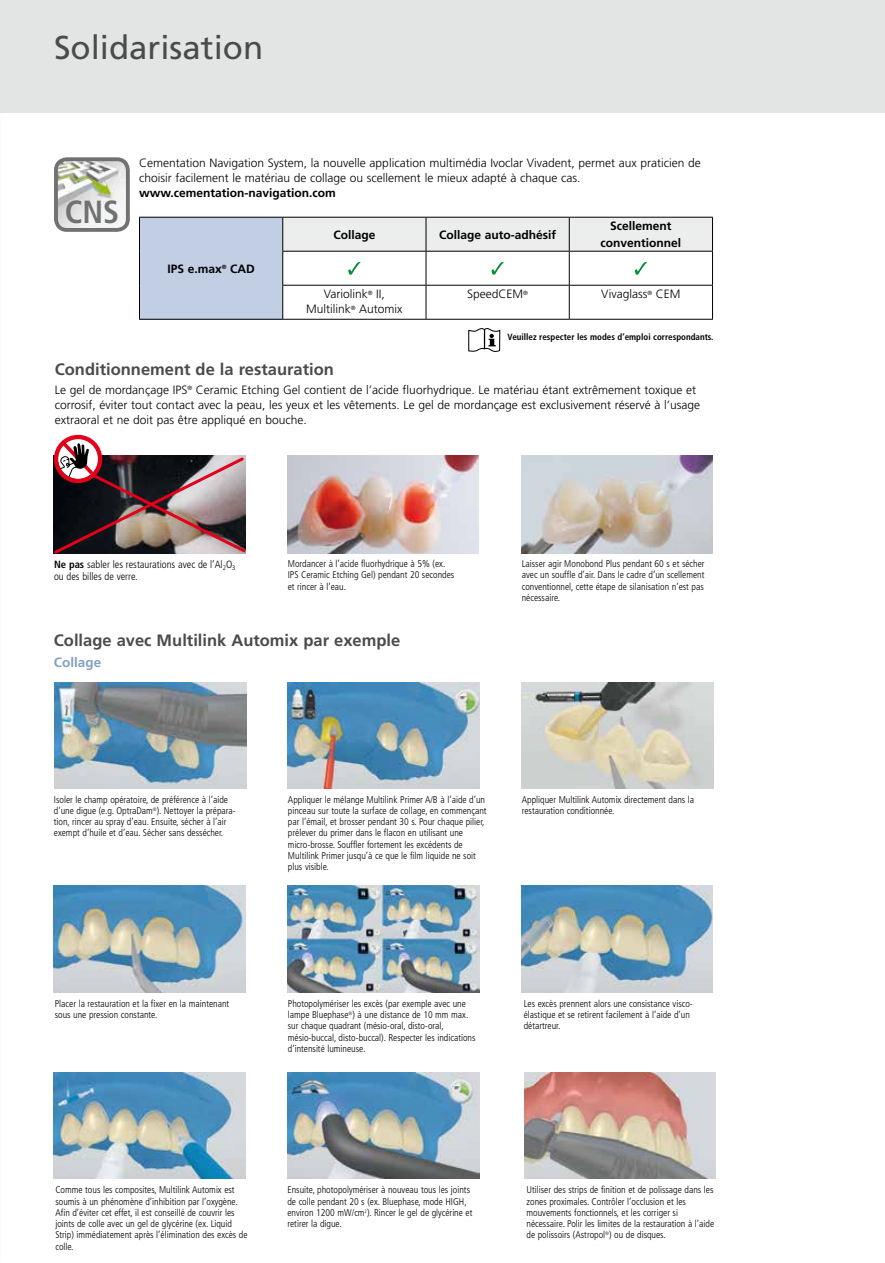
<style>
.page{position:relative;width:885px;height:1263px;background:#fff}
.page>*{position:absolute;margin:0;border:0;box-sizing:border-box;transform-origin:0 0}
.t1{font:33px "Frutiger";color:#4b4b4d}
.t2{font:700 condensed 31.95px "Frutiger";color:#707172}
.t3{font:700 16.5px "Frutiger";color:#4b4b4d}
.t4{font:700 13.5px "Frutiger";color:#81a1c8}
.t5{font:300 12px/15px "Frutiger";color:#000}
.t6{font:700 12px/16.5px "Frutiger";color:#000;text-align:center}
.t7{font:300 condensed 10.5px/12px "Frutiger";color:#000}
.t8{font:300 condensed 9.75px/11.2px "Frutiger";color:#000}
.t9{font:700 condensed 9px "Frutiger";color:#000}
.s1{font-weight:700}
</style>
<div class="page">
<img style="left:521px;top:682px;width:192px;height:106px">
<img style="left:521px;top:456px;width:191px;height:98px">
<img style="left:521px;top:886px;width:191px;height:106px">
<img style="left:524px;top:1072px;width:191px;height:107px">
<img style="left:55px;top:682px;width:191px;height:106px">
<img style="left:288px;top:682px;width:191px;height:106px">
<img style="left:287px;top:456px;width:192px;height:98px">
<img style="left:288px;top:886px;width:191px;height:106px">
<img style="left:54px;top:886px;width:191px;height:106px">
<img style="left:288px;top:1072px;width:191px;height:107px">
<img style="left:54px;top:1072px;width:191px;height:107px">
<div style="left:0;top:0;width:884px;height:113px;background:#e3e4e4"></div>
<img style="left:59px;top:162px;width:66px;height:65px">
<div style="left:54px;top:157px;width:76px;height:75px;border:4px solid #707172;border-radius:11px"></div>
<div style="left:139px;top:217px;width:144px;height:102px;background:#c1cee3"></div>
<hr style="left:139px;top:217px;width:144px;height:1px;background:#000">
<hr style="left:139px;top:218px;width:1px;height:33px;background:#000">
<hr style="left:282px;top:218px;width:1px;height:33px;background:#000">
<hr style="left:712px;top:218px;width:1px;height:33px;background:#000">
<hr style="left:139px;top:251px;width:1px;height:34px;background:#000">
<hr style="left:282px;top:251px;width:144px;height:1px;background:#000">
<hr style="left:282px;top:252px;width:1px;height:33px;background:#000">
<hr style="left:712px;top:252px;width:1px;height:33px;background:#000">
<hr style="left:139px;top:285px;width:1px;height:34px;background:#000">
<hr style="left:282px;top:285px;width:144px;height:1px;background:#000">
<hr style="left:282px;top:286px;width:1px;height:33px;background:#000">
<hr style="left:712px;top:286px;width:1px;height:33px;background:#000">
<hr style="left:139px;top:319px;width:144px;height:1px;background:#000">
<div style="left:54px;top:435px;width:48px;height:48px;border:4px solid #e2001a;border-radius:50%"></div>
<img style="left:53px;top:439px;width:193px;height:115px">
<svg style="left:283px;top:216px;width:429px;height:136px"></svg>
<h1 class="t1" style="left:54px;top:28px;width:211px">Solidarisation</h1>
<h2 class="t2" style="left:65px;top:193px;width:56px">CNS</h2>
<p class="t5" style="left:139px;top:156px;width:563px">Cementation Navigation System, la nouvelle application multimédia Ivoclar Vivadent, permet aux praticien de choisir facilement le matériau de collage ou scellement le mieux adapté à chaque cas.</p>
<p class="t6" style="left:139px;top:185px;width:198px">www.cementation-navigation.com</p>
<p class="t6" style="left:167px;top:260px;width:89px">IPS e.max<sup>®</sup> CAD</p>
<p class="t6" style="left:333px;top:226px;width:44px">Collage</p>
<p class="t6" style="left:439px;top:226px;width:119px">Collage auto-adhésif</p>
<p class="t6" style="left:600px;top:218px;width:82px">Scellement conventionnel</p>
<p class="t5" style="left:306px;top:287px;width:98px;text-align:center">Variolink<sup>®</sup> II,<br>Multilink<sup>®</sup> Automix</p>
<p class="t5" style="left:467px;top:287px;width:62px">SpeedCEM<sup>®</sup></p>
<p class="t5" style="left:601px;top:287px;width:81px">Vivaglass<sup>®</sup> CEM</p>
<p class="t9" style="left:507px;top:332px;width:207px">Veuillez respecter les modes d’emploi correspondants.</p>
<h3 class="t3" style="left:55px;top:359px;width:280px">Conditionnement de la restauration</h3>
<p class="t5" style="left:55px;top:382px;width:646px">Le gel de mordançage IPS<sup>®</sup> Ceramic Etching Gel contient de l’acide fluorhydrique. Le matériau étant extrêmement toxique et corrosif, éviter tout contact avec la peau, les yeux et les vêtements. Le gel de mordançage est exclusivement réservé à l’usage extraoral et ne doit pas être appliqué en bouche.</p>
<p class="t7" style="left:54px;top:558px;width:183px"><span class="s1">Ne pas</span> sabler les restaurations avec de l’Al<sub>2</sub>O<sub>3 </sub>ou des billes de verre.</p>
<p class="t8" style="left:288px;top:558px;width:168px">Mordancer à l’acide fluorhydrique à 5% (ex.<br>IPS Ceramic Etching Gel) pendant 20 secondes et rincer à l’eau.</p>
<h3 class="t3" style="left:54px;top:630px;width:348px">Collage avec Multilink Automix par exemple</h3>
<h3 class="t4" style="left:54px;top:654px;width:49px">Collage</h3>
<p class="t8" style="left:521px;top:558px;width:184px;text-align:justify">Laisser agir Monobond Plus pendant 60 s et sécher avec un souffle d’air. Dans le cadre d’un scellement conventionnel, cette étape de silanisation n’est pas nécessaire.</p>
<p class="t8" style="left:54px;top:794px;width:183px">Isoler le champ opératoire, de préférence à l’aide d’une digue (e.g. OptraDam<sup>®</sup>). Nettoyer la prépara&shy;tion, rincer au spray d’eau. Ensuite, sécher à l’air exempt d’huile et d’eau. Sécher sans dessécher.</p>
<p class="t8" style="left:288px;top:794px;width:200px">Appliquer le mélange Multilink Primer A/B à l’aide d’un pinceau sur toute la surface de collage, en commençant par l’émail, et brosser pendant 30 s. Pour chaque pilier, prélever du primer dans le flacon en utilisant une micro-brosse. Souffler fortement les excédents de Multilink Primer jusqu’à ce que le film liquide ne soit plus visible.</p>
<p class="t8" style="left:521px;top:794px;width:174px">Appliquer Multilink Automix directement dans la restauration conditionnée.</p>
<p class="t8" style="left:55px;top:998px;width:176px">Placer la restauration et la fixer en la maintenant sous une pression constante.</p>
<p class="t8" style="left:288px;top:998px;width:189px">Photopolymériser les excès (par exemple avec une lampe Bluephase<sup>®</sup>) à une distance de 10 mm max. sur chaque quadrant (mésio-oral, disto-oral, mésio-buccal, disto-buccal). Respecter les indications d’intensité lumineuse.</p>
<p class="t8" style="left:523px;top:998px;width:170px">Les excès prennent alors une consistance visco&shy;élastique et se retirent facilement à l’aide d’un détartreur.</p>
<p class="t8" style="left:55px;top:1184px;width:194px">Comme tous les composites, Multilink Automix est soumis à un phénomène d’inhibition par l’oxygène.<br>Afin d’éviter cet effet, il est conseillé de couvrir les joints de colle avec un gel de glycérine (ex. Liquid Strip) immédiatement après l’élimination des excès de colle.</p>
<p class="t8" style="left:287px;top:1184px;width:186px">Ensuite, photopolymériser à nouveau tous les joints de colle pendant 20 s (ex. Bluephase, mode HIGH, environ 1200 mW/cm<sup>2</sup>). Rincer le gel de glycérine et retirer la digue.</p>
<p class="t8" style="left:526px;top:1184px;width:189px">Utiliser des strips de finition et de polissage dans les zones proximales. Contrôler l’occlusion et les mouvements fonctionnels, et les corriger si nécessaire. Polir les limites de la restauration à l’aide de polissoirs (Astropol<sup>®</sup>) ou de disques.</p>
</div>
